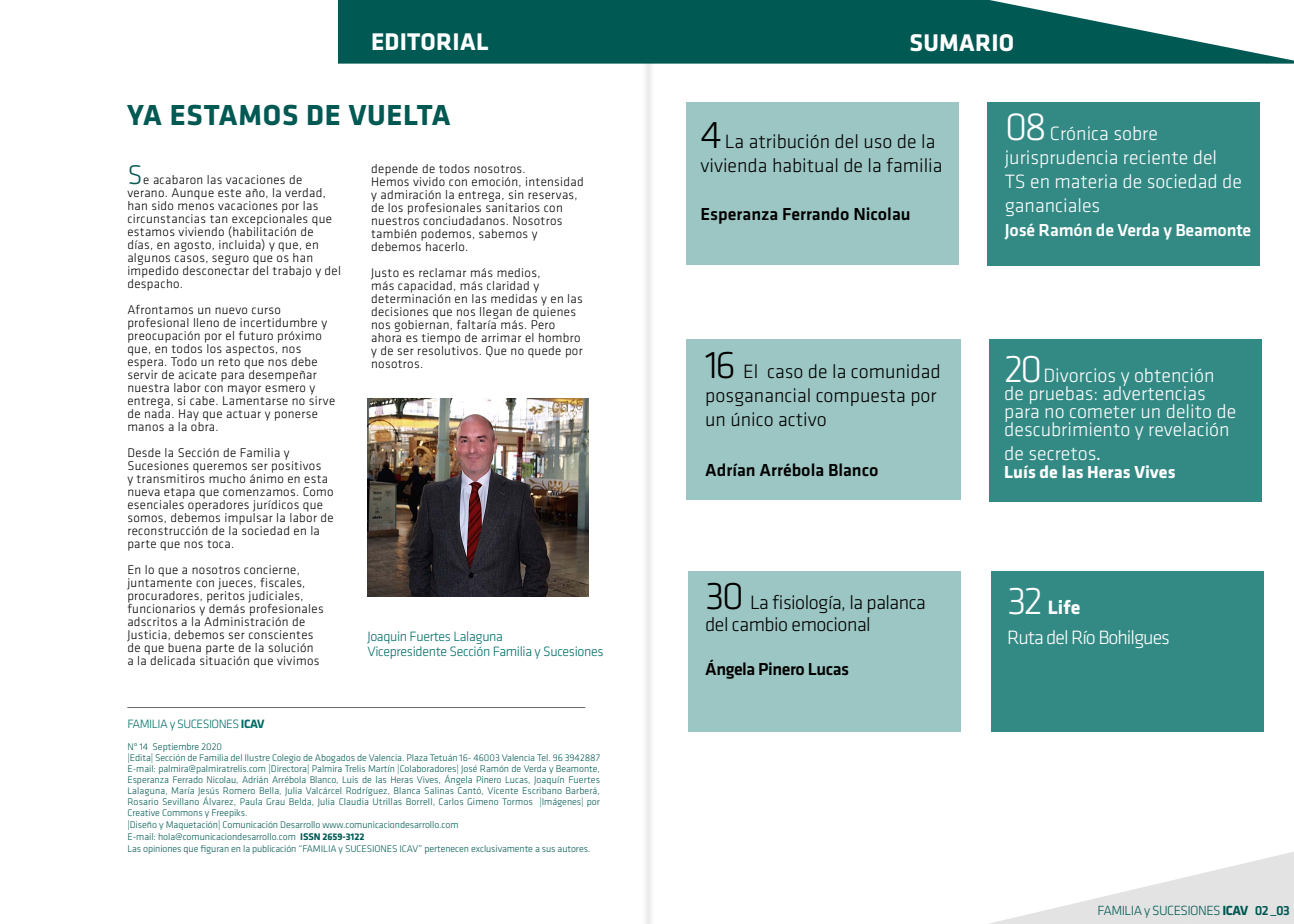
<style>
.page{position:relative;width:1294px;height:924px;background:#fff}
.page>*{position:absolute;margin:0;border:0;box-sizing:border-box;transform-origin:0 0}
.t1{font:300 40px "Klavika";color:#fff}
.t2{font:700 30px "Klavika";letter-spacing:.025em;color:#005952}
.t3{font:700 25px "Klavika";letter-spacing:.01em;color:#fff}
.t4{font:300 20px/24px "Klavika";color:#fff}
.t5{font:300 20px/24px "Klavika";color:#000}
.t6{font:300 20px/22px "Klavika";letter-spacing:-.025em;color:#000}
.t7{font:300 20px "Klavika";letter-spacing:-.05em;color:#fff}
.t8{font:700 20px "Klavika";color:#fff}
.t9{font:500 18px "Klavika";color:#000}
.t10{font:500 18px "Klavika";letter-spacing:-.01em;color:#fff}
.t11{font:700 18px "Klavika";color:#fff}
.t12{font:500 18px "Klavika";letter-spacing:-.025em;color:#000}
.t13{font:300 14px/15px "Klavika";letter-spacing:-.025em;color:#006d67}
.t14{font:300 13.8px "Klavika";letter-spacing:-.04em;color:#005952}
.t15{font:300 13px/13px "Klavika";letter-spacing:.025em;color:#000}
.t16{font:300 12.5px "Klavika";letter-spacing:-.04em;color:#006d67}
.t17{font:300 10px/11px "Klavika";letter-spacing:-.005em;color:#005952}
.s1{font-size:28px;color:#075952}
.s2{font-weight:700}
.s3{font-size:40px}
.s4{font-size:40.7px}
.s5{font-weight:500;font-size:15px}
.s6{font-weight:500}
</style>
<div class="page">
<div style="left:688px;top:572px;width:273px;height:160px;background:#9cc6c3"></div>
<div style="left:642px;top:0;width:12px;height:924px;background:#f4f5f5"></div>
<svg style="left:338px;top:0;width:956px;height:64px;background:#27726d"></svg>
<hr style="left:127px;top:707px;width:458px;height:1px;background:#454444">
<svg style="left:989px;top:852px;width:305px;height:72px"></svg>
<div style="left:686px;top:103px;width:273px;height:162px;background:#9cc6c3"></div>
<div style="left:686px;top:339px;width:275px;height:161px;background:#9cc6c3"></div>
<div style="left:987px;top:102px;width:272px;height:163px;background:#338a85"></div>
<div style="left:989px;top:340px;width:272px;height:162px;background:#338a85"></div>
<div style="left:991px;top:572px;width:272px;height:160px;background:#338a85"></div>
<img style="left:367px;top:398px;width:222px;height:198px">
<h3 class="t3" style="left:371px;top:28px;width:119px">EDITORIAL</h3>
<h2 class="t2" style="left:127px;top:98px;width:325px">YA ESTAMOS DE VUELTA</h2>
<p class="t15" style="left:127px;top:173px;width:215px"><span class="s1">S</span>e acabaron las vacaciones de verano. Aunque este año, la verdad, han sido menos vacaciones por las circunstancias tan excepcionales que estamos viviendo (habilitación de días, en agosto, incluida) y que, en algunos casos, seguro que os han impedido desconectar del trabajo y del despacho.</p>
<p class="t15" style="left:127px;top:303px;width:209px">Afrontamos un nuevo curso profesional lleno de incertidumbre y preocupación por el futuro próximo que, en todos los aspectos, nos espera. Todo un reto que nos debe servir de acicate para desempeñar nuestra labor con mayor esmero y entrega, si cabe. Lamentarse no sirve de nada. Hay que actuar y ponerse manos a la obra.</p>
<p class="t15" style="left:127px;top:446px;width:208px">Desde la Sección de Familia y<br>Sucesiones queremos ser positivos<br>y transmitiros mucho ánimo en esta nueva etapa que comenzamos. Como esenciales operadores jurídicos que somos, debemos impulsar la labor de reconstrucción de la sociedad en la parte que nos toca.</p>
<p class="t15" style="left:127px;top:563px;width:198px">En lo que a nosotros concierne, juntamente con jueces, fiscales, procuradores, peritos judiciales, funcionarios y demás profesionales adscritos a la Administración de Justicia, debemos ser conscientes de que buena parte de la solución<br>a la delicada situación que vivimos</p>
<p class="t15" style="left:371px;top:162px;width:214px">depende de todos nosotros.<br>Hemos vivido con emoción, intensidad y admiración la entrega, sin reservas, de los profesionales sanitarios con nuestros conciudadanos. Nosotros también podemos, sabemos y debemos hacerlo.</p>
<p class="t15" style="left:371px;top:266px;width:213px">Justo es reclamar más medios,<br>más capacidad, más claridad y determinación en las medidas y en las decisiones que nos llegan de quienes nos gobiernan, faltaría más. Pero ahora es tiempo de arrimar el hombro y de ser resolutivos. Que no quede por nosotros.</p>
<p class="t13" style="left:367px;top:629px;width:238px">Joaquin Fuertes Lalaguna<br>Vicepresidente Sección Familia y Sucesiones</p>
<p class="t16" style="left:127px;top:717px;width:139px">FAMILIA y SUCESIONES <span class="s2">ICAV</span></p>
<p class="t17" style="left:127px;top:741px;width:474px">Nº 14 Septiembre 2020<br>|Edita| Sección de Familia del Ilustre Colegio de Abogados de Valencia. Plaza Tetuán 16- 46003 Valencia Tel. 96 3942887<br>E-mail: palmira@palmiratrelis.com |Directora| Palmira Trelis Martín |Colaboradores| José Ramón de Verda y Beamonte, Esperanza Ferrado Nicolau, Adrián Arrébola Blanco, Luis de las Heras Vives, Ángela Pinero Lucas, Joaquín Fuertes Lalaguna, María Jesús Romero Bella, Julia Valcárcel Rodríguez, Blanca Salinas Cantó, Vicente Escribano Barberá, Rosario Sevillano Álvarez, Paula Grau Belda, Julia Claudia Utrillas Borrell, Carlos Gimeno Tormos |Imágenes| por Creative Commons y Freepiks.</p>
<p class="t17" style="left:127px;top:819px;width:465px;line-height:12px">|Diseño y Maquetación| Comunicación Desarrollo www.comunicaciondesarrollo.com<br>E-mail: hola@comunicaciondesarrollo.com <span class="s2">ISSN 2659-3122<br></span>Las opiniones que figuran en la publicación “FAMILIA y SUCESIONES ICAV” pertenecen exclusivamente a sus autores.</p>
<h3 class="t3" style="left:909px;top:29px;width:106px">SUMARIO</h3>
<h3 class="t5" style="left:701px;top:130px;width:243px"><span class="s3">4</span> La atribución del uso de la vivienda habitual de la familia</h3>
<h3 class="t9" style="left:701px;top:205px;width:212px">Esperanza Ferrando Nicolau</h3>
<h3 class="t5" style="left:705px;top:359px;width:237px"><span class="s3">16</span> El caso de la comunidad posganancial compuesta por un único activo</h3>
<h3 class="t9" style="left:705px;top:460px;width:175px">Adrían Arrébola Blanco</h3>
<h3 class="t6" style="left:705px;top:592px;width:222px"><span class="s3">30</span> La fisiología, la palanca del cambio emocional</h3>
<h3 class="t12" style="left:705px;top:660px;width:146px">Ángela Pinero Lucas</h3>
<h3 class="t4" style="left:1005px;top:122px;width:239px"><span class="s4">08</span> Crónica sobre jurisprudencia reciente del<br>TS en materia de sociedad de gananciales</h3>
<h3 class="t10" style="left:1005px;top:221px;width:248px">José Ramón de Verda y Beamonte</h3>
<h3 class="t4" style="left:1004px;top:367px;width:234px;line-height:18px"><span class="s3">20</span>Divorcios y obtención de pruebas: advertencias para no cometer un delito de descubrimiento y revelación</h3>
<h3 class="t4" style="left:1004px;top:442px;width:98px">de secretos<span class="s5">.</span></h3>
<h3 class="t11" style="left:1004px;top:462px;width:173px">Luís de las Heras Vives</h3>
<h1 class="t1" style="left:1007px;top:579px;width:38px">32</h1>
<h3 class="t8" style="left:1048px;top:597px;width:34px">Life</h3>
<h3 class="t7" style="left:1007px;top:627px;width:164px">Ruta del Río Bohilgues</h3>
<p class="t14" style="left:1098px;top:903px;width:194px">FAMILIA y SUCESIONES <span class="s2">ICAV</span> <span class="s6">02 _03</span></p>
</div>
